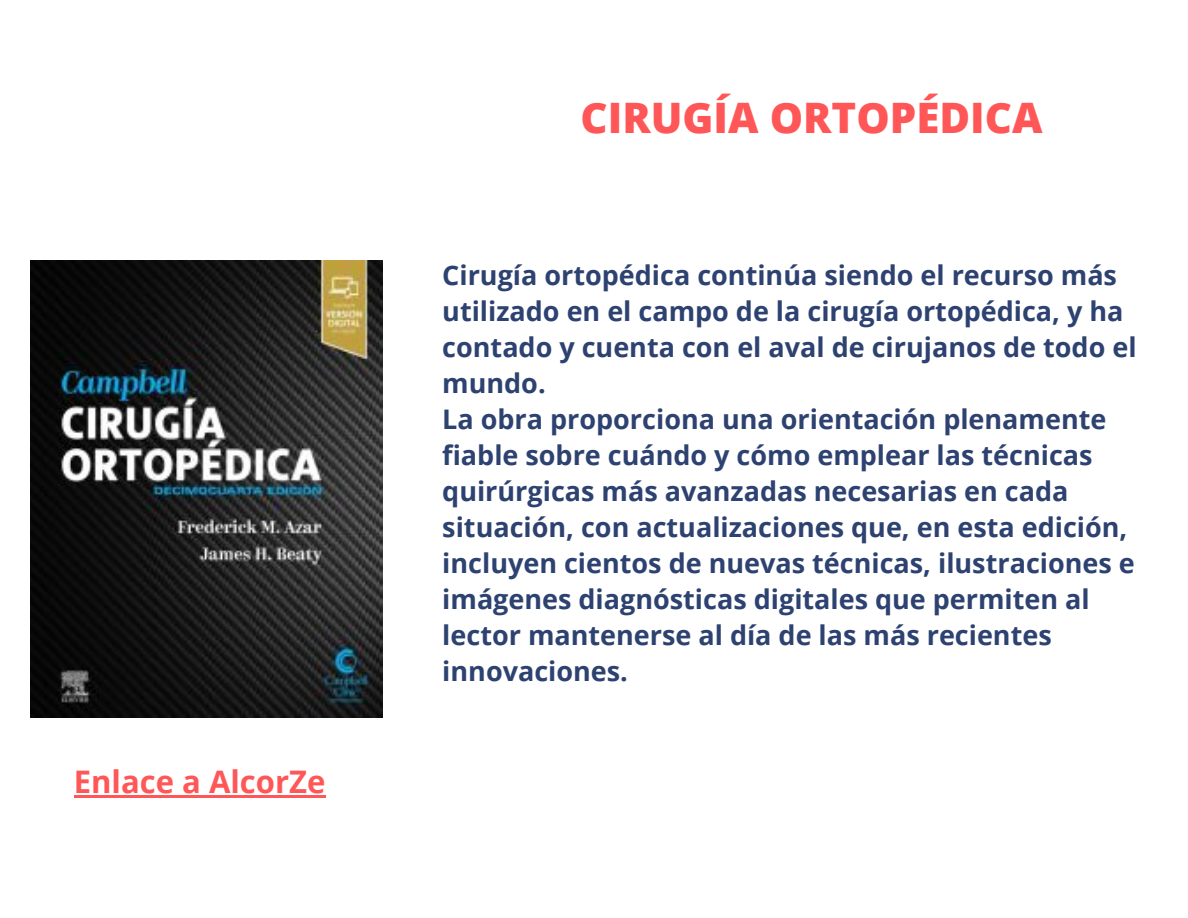
<style>
.page{position:relative;width:1188px;height:918px;background:#fff}
.page>*{position:absolute;margin:0;border:0;box-sizing:border-box;transform-origin:0 0}
.t1{font:800 42px "Open Sans";color:#ff5757}
.t2{font:700 31.05px "Open Sans";color:#ff5757}
.t3{font:700 27px/36px "Open Sans";color:#2d4271}
</style>
<div class="page">
<img style="left:30px;top:260px;width:352px;height:458px">
<hr style="left:74px;top:795px;width:252px;height:2px;background:#ff5757">
<p class="t2" style="left:74px;top:760px;width:253px">Enlace a AlcorZe</p>
<h1 class="t1" style="left:580px;top:88px;width:464px">CIRUGÍA ORTOPÉDICA</h1>
<p class="t3" style="left:442px;top:257px;width:696px">Cirugía ortopédica continúa siendo el recurso más utilizado en el campo de la cirugía ortopédica, y ha contado y cuenta con el aval de cirujanos de todo el mundo.<br>La obra proporciona una orientación plenamente fiable sobre cuándo y cómo emplear las técnicas quirúrgicas más avanzadas necesarias en cada situación, con actualizaciones que, en esta edición, incluyen cientos de nuevas técnicas, ilustraciones e imágenes diagnósticas digitales que permiten al lector mantenerse al día de las más recientes innovaciones.</p>
</div>
